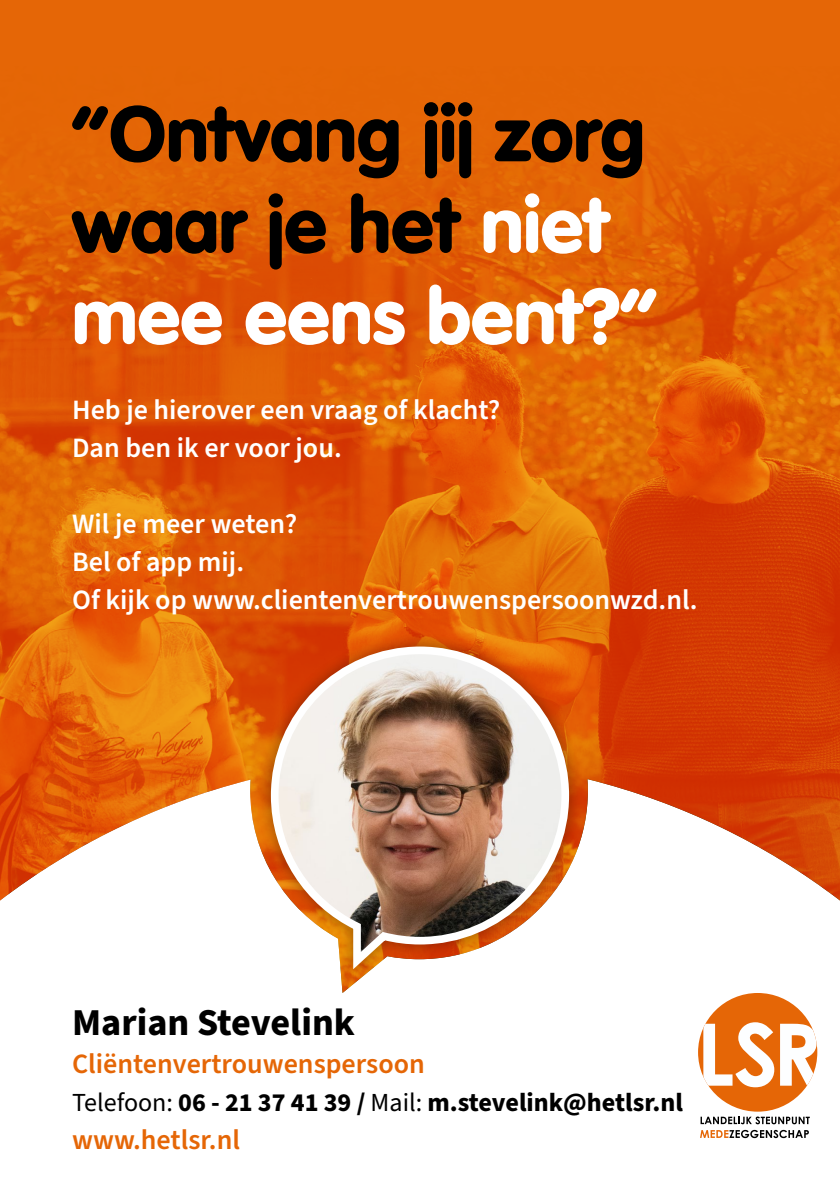
<style>
.page{position:relative;width:840px;height:1191px;background:#fff}
.page>*{position:absolute;margin:0;border:0;box-sizing:border-box;transform-origin:0 0}
.t1{font:900 76.8px/91.2px "VAG Rounded";color:#000}
.t2{font:700 38px "Source Sans Pro";color:#000}
.t3{font:600 28px/38px "Source Sans Pro";color:#fff}
.t4{font:600 28px "Source Sans Pro";color:#e56606}
.t5{font:700 26px "Source Sans Pro";color:#000}
.s1{color:#fff}
.s2{font-weight:400}
</style>
<div class="page">
<div style="left:0;top:0;width:839px;height:67px;background:#e56606"></div>
<img style="left:0;top:67px;width:839px;height:926px">
<svg style="left:700px;top:1116px;width:109px;height:22px"></svg>
<div style="left:697px;top:993px;width:119px;height:118px;background:#e56606;border-radius:50%"></div>
<svg style="left:780px;top:1023px;width:36px;height:62px"></svg>
<svg style="left:703px;top:1022px;width:70px;height:65px"></svg>
<div style="left:256px;top:632px;width:327px;height:349px;background:#000;opacity:.35"></div>
<img style="left:267px;top:642px;width:305px;height:336px">
<h1 class="t1" style="left:72px;top:91px;width:586px">“Ontvang jij zorg waar je het <span class="s1">niet mee eens bent?”</span></h1>
<p class="t3" style="left:72px;top:392px;width:429px">Heb je hierover een vraag of klacht?<br>Dan ben ik er voor jou.</p>
<p class="t3" style="left:72px;top:506px;width:626px">Wil je meer weten?<br>Bel of app mij.<br>Of kijk op www.clientenvertrouwenspersoonwzd.nl.</p>
<h2 class="t2" style="left:72px;top:996px;width:284px">Marian Stevelink</h2>
<p class="t4" style="left:72px;top:1045px;width:368px">Cliëntenvertrouwenspersoon<span class="s1">e</span></p>
<p class="t5" style="left:72px;top:1084px;width:612px"><span class="s2">Telefoon:</span> 06 - 21 37 41 39 / <span class="s2">Mail:</span> m.stevelink@hetlsr.nl</p>
<p class="t4" style="left:72px;top:1121px;width:169px">www.hetlsr.nl</p>
</div>
